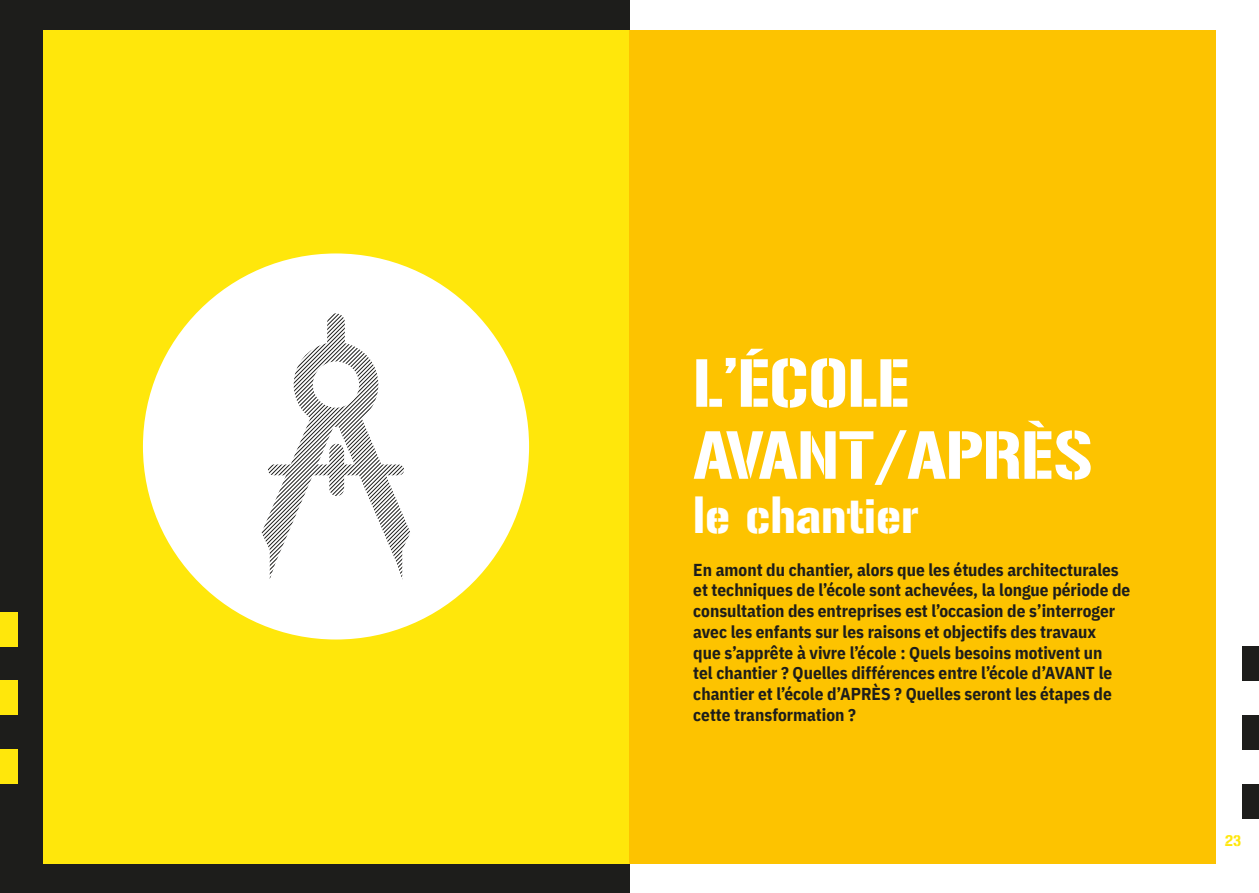
<style>
.page{position:relative;width:1259px;height:893px;background:#fff}
.page>*{position:absolute;margin:0;border:0;box-sizing:border-box;transform-origin:0 0}
.t1{font:60px/72px "Gunplay";color:#fff}
.t2{font:45px "Gunplay";color:#fff}
.t3{font:700 17.25px/20.7px "IBM Plex Sans Cond";color:#1d1d1b}
.t4{font:13.5px "Gunplay";color:#ffe70b}
</style>
<div class="page">
<div style="left:1242px;top:784px;width:17px;height:34px;background:#1d1d1b"></div>
<div style="left:1242px;top:715px;width:17px;height:34px;background:#1d1d1b"></div>
<div style="left:1242px;top:646px;width:17px;height:35px;background:#1d1d1b"></div>
<div style="left:0;top:0;width:629px;height:893px;background:#1d1d1b"></div>
<div style="left:43px;top:30px;width:586px;height:833px;background:#ffe70b"></div>
<div style="left:629px;top:30px;width:587px;height:833px;background:#fdc300"></div>
<div style="left:143px;top:253px;width:386px;height:386px;background:#fff;border-radius:50%"></div>
<svg style="left:261px;top:313px;width:149px;height:267px"></svg>
<div style="left:0;top:749px;width:17px;height:35px;background:#ffe70b"></div>
<div style="left:0;top:681px;width:17px;height:34px;background:#ffe70b"></div>
<div style="left:0;top:612px;width:17px;height:34px;background:#ffe70b"></div>
<h1 class="t1" style="left:693px;top:348px;width:401px">L’ÉCOLE<br>AVANT/APRÈS</h1>
<h2 class="t2" style="left:693px;top:489px;width:227px">le chantier</h2>
<p class="t3" style="left:693px;top:558px;width:438px">En amont du chantier, alors que les études architecturales et techniques de l’école sont achevées, la longue période de consultation des entreprises est l’occasion de s’interroger avec les enfants sur les raisons et objectifs des travaux<br>que s’apprête à vivre l’école : Quels besoins motivent un<br>tel chantier ? Quelles différences entre l’école d’AVANT le chantier et l’école d’APRÈS ? Quelles seront les étapes de cette transformation ?</p>
<p class="t4" style="left:1224px;top:833px;width:18px">23</p>
</div>
